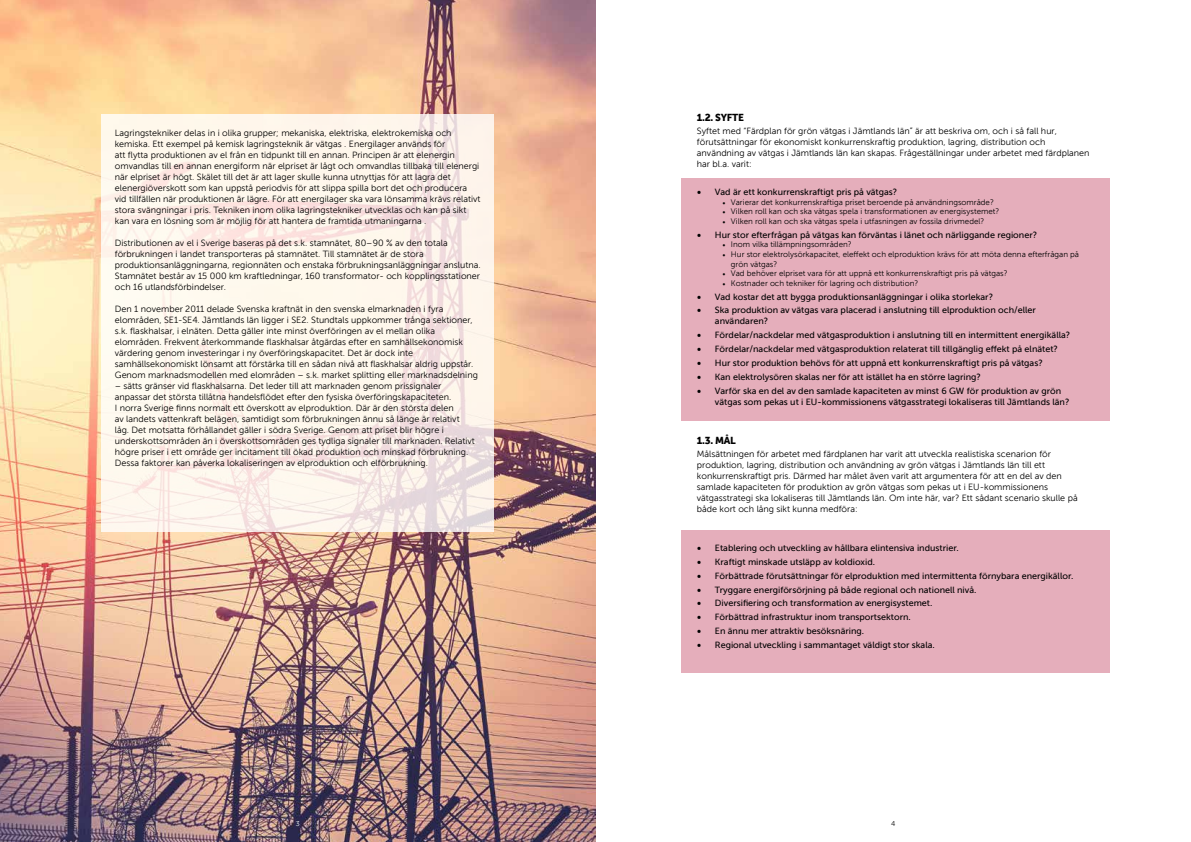
<style>
.page{position:relative;width:1191px;height:842px;background:#fff}
.page>*{position:absolute;margin:0;border:0;box-sizing:border-box;transform-origin:0 0}
.t1{font:10px "Museo Sans 900";letter-spacing:-.025em;color:#000}
.t2{font:9px/11px "Museo Sans 300";color:#000}
.t3{font:9px/11px "Museo Sans 500";color:#000}
.t4{font:8px/9.6px "Museo Sans 300";color:#000}
.t5{font:7px "Museo Sans 300";color:#fff}
.t6{font:7px "Museo Sans 300";color:#000}
.s1{font-family:"Minion Pro";font-size:12px}
.s2{font-family:"Minion Pro"}
</style>
<div class="page">
<img style="left:0;top:0;width:595px;height:842px">
<svg style="left:101px;top:114px;width:393px;height:417px;fill:#fef7ec"></svg>
<div style="left:680px;top:178px;width:429px;height:242px;background:#e5aebb"></div>
<div style="left:680px;top:530px;width:429px;height:142px;background:#e5aebb"></div>
<p class="t2" style="left:115px;top:128px;width:367px">Lagringstekniker delas in i olika grupper; mekaniska, elektriska, elektrokemiska och kemiska. Ett exempel på kemisk lagringsteknik är vätgas . Energilager används för<br>att flytta produktionen av el från en tidpunkt till en annan. Principen är att elenergin omvandlas till en annan energiform när elpriset är lågt och omvandlas tillbaka till elenergi när elpriset är högt. Skälet till det är att lager skulle kunna utnyttjas för att lagra det elenergiöverskott som kan uppstå periodvis för att slippa spilla bort det och producera vid tillfällen när produktionen är lägre. För att energilager ska vara lönsamma krävs relativt stora svängningar i pris. Tekniken inom olika lagringstekniker utvecklas och kan på sikt kan vara en lösning som är möjlig för att hantera de framtida utmaningarna .</p>
<p class="t2" style="left:115px;top:238px;width:367px">Distributionen av el i Sverige baseras på det s.k. stamnätet, 80–90 % av den totala förbrukningen i landet transporteras på stamnätet. Till stamnätet är de stora produktionsanläggningarna, regionnäten och enstaka förbrukningsanläggningar anslutna.<br>Stamnätet består av 15 000 km kraftledningar, 160 transformator- och kopplingsstationer och 16 utlandsförbindelser.</p>
<p class="t2" style="left:115px;top:303px;width:364px">Den 1 november 2011 delade Svenska kraftnät in den svenska elmarknaden i fyra elområden, SE1-SE4. Jämtlands län ligger i SE2. Stundtals uppkommer trånga sektioner, s.k. flaskhalsar, i elnäten. Detta gäller inte minst överföringen av el mellan olika elområden. Frekvent återkommande flaskhalsar åtgärdas efter en samhällsekonomisk värdering genom investeringar i ny överföringskapacitet. Det är dock inte samhällsekonomiskt lönsamt att förstärka till en sådan nivå att flaskhalsar aldrig uppstår.<br>Genom marknadsmodellen med elområden – s.k. market splitting eller marknadsdelning</p>
<p class="t2" style="left:115px;top:380px;width:362px">– sätts gränser vid flaskhalsarna. Det leder till att marknaden genom prissignaler anpassar det största tillåtna handelsflödet efter den fysiska överföringskapaciteten.<br>I norra Sverige finns normalt ett överskott av elproduktion. Där är den största delen<br>av landets vattenkraft belägen, samtidigt som förbrukningen ännu så länge är relativt låg. Det motsatta förhållandet gäller i södra Sverige. Genom att priset blir högre i underskottsområden än i överskottsområden ges tydliga signaler till marknaden. Relativt högre priser i ett område ger incitament till ökad produktion och minskad förbrukning.<br>Dessa faktorer kan påverka lokaliseringen av elproduktion och elförbrukning.</p>
<p class="t1" style="left:697px;top:111px;width:48px">1.2. SYFTE</p>
<p class="t2" style="left:697px;top:126px;width:394px">Syftet med “Färdplan för grön vätgas i Jämtlands län” är att beskriva om, och i så fall hur, förutsättningar för ekonomiskt konkurrenskraftig produktion, lagring, distribution och användning av vätgas i Jämtlands län kan skapas. Frågeställningar under arbetet med färdplanen har bl.a. varit:</p>
<p class="t3" style="left:697px;top:187px;width:202px"><span class="s1">•</span> Vad är ett konkurrenskraftigt pris på vätgas?</p>
<p class="t4" style="left:722px;top:197px;width:273px"><span class="s2">•</span> Varierar det konkurrenskraftiga priset beroende på användningsområde?</p>
<p class="t4" style="left:722px;top:207px;width:278px"><span class="s2">•</span> Vilken roll kan och ska vätgas spela i transformationen av energisystemet?</p>
<p class="t4" style="left:722px;top:216px;width:263px"><span class="s2">•</span> Vilken roll kan och ska vätgas spela i utfasningen av fossila drivmedel?</p>
<p class="t3" style="left:697px;top:229px;width:342px"><span class="s1">•</span> Hur stor efterfrågan på vätgas kan förväntas i länet och närliggande regioner?</p>
<p class="t4" style="left:722px;top:240px;width:131px"><span class="s2">•</span> Inom vilka tillämpningsområden?</p>
<p class="t4" style="left:731px;top:249px;width:350px;text-indent:-9px"><span class="s2">•</span> Hur stor elektrolysörkapacitet, eleffekt och elproduktion krävs för att möta denna efterfrågan på grön vätgas?</p>
<p class="t4" style="left:722px;top:269px;width:287px"><span class="s2">•</span> Vad behöver elpriset vara för att uppnå ett konkurrenskraftigt pris på vätgas?</p>
<p class="t4" style="left:722px;top:278px;width:197px"><span class="s2">•</span> Kostnader och tekniker för lagring och distribution?</p>
<p class="t3" style="left:697px;top:291px;width:298px"><span class="s1">•</span> Vad kostar det att bygga produktionsanläggningar i olika storlekar?</p>
<p class="t3" style="left:715px;top:305px;width:322px;text-indent:-18px"><span class="s1">•</span> Ska produktion av vätgas vara placerad i anslutning till elproduktion och/eller användaren?</p>
<p class="t3" style="left:697px;top:330px;width:375px"><span class="s1">•</span> Fördelar/nackdelar med vätgasproduktion i anslutning till en intermittent energikälla?</p>
<p class="t3" style="left:697px;top:343px;width:362px"><span class="s1">•</span> Fördelar/nackdelar med vätgasproduktion relaterat till tillgänglig effekt på elnätet?</p>
<p class="t3" style="left:697px;top:357px;width:347px"><span class="s1">•</span> Hur stor produktion behövs för att uppnå ett konkurrenskraftigt pris på vätgas?</p>
<p class="t3" style="left:697px;top:371px;width:286px"><span class="s1">•</span> Kan elektrolysören skalas ner för att istället ha en större lagring?</p>
<p class="t3" style="left:715px;top:385px;width:356px;text-indent:-18px"><span class="s1">•</span> Varför ska en del av den samlade kapaciteten av minst 6 GW för produktion av grön vätgas som pekas ut i EU-kommissionens vätgasstrategi lokaliseras till Jämtlands län?</p>
<p class="t1" style="left:697px;top:434px;width:40px">1.3. MÅL</p>
<p class="t2" style="left:697px;top:449px;width:382px">Målsättningen för arbetet med färdplanen har varit att utveckla realistiska scenarion för produktion, lagring, distribution och användning av grön vätgas i Jämtlands län till ett konkurrenskraftigt pris. Därmed har målet även varit att argumentera för att en del av den samlade kapaciteten för produktion av grön vätgas som pekas ut i EU-kommissionens vätgasstrategi ska lokaliseras till Jämtlands län. Om inte här, var? Ett sådant scenario skulle på både kort och lång sikt kunna medföra:</p>
<p class="t3" style="left:697px;top:542px;width:263px"><span class="s1">•</span> Etablering och utveckling av hållbara elintensiva industrier.</p>
<p class="t3" style="left:697px;top:556px;width:180px"><span class="s1">•</span> Kraftigt minskade utsläpp av koldioxid.</p>
<p class="t3" style="left:697px;top:570px;width:378px"><span class="s1">•</span> Förbättrade förutsättningar för elproduktion med intermittenta förnybara energikällor.</p>
<p class="t3" style="left:697px;top:584px;width:281px"><span class="s1">•</span> Tryggare energiförsörjning på både regional och nationell nivå.</p>
<p class="t3" style="left:697px;top:598px;width:237px"><span class="s1">•</span> Diversifiering och transformation av energisystemet.</p>
<p class="t3" style="left:697px;top:612px;width:215px"><span class="s1">•</span> Förbättrad infrastruktur inom transportsektorn.</p>
<p class="t3" style="left:697px;top:626px;width:169px"><span class="s1">•</span> En ännu mer attraktiv besöksnäring.</p>
<p class="t3" style="left:697px;top:639px;width:239px"><span class="s1">•</span> Regional utveckling i sammantaget väldigt stor skala.</p>
<p class="t5" style="left:296px;top:819px;width:5px">3</p>
<p class="t6" style="left:891px;top:819px;width:6px">4</p>
</div>
